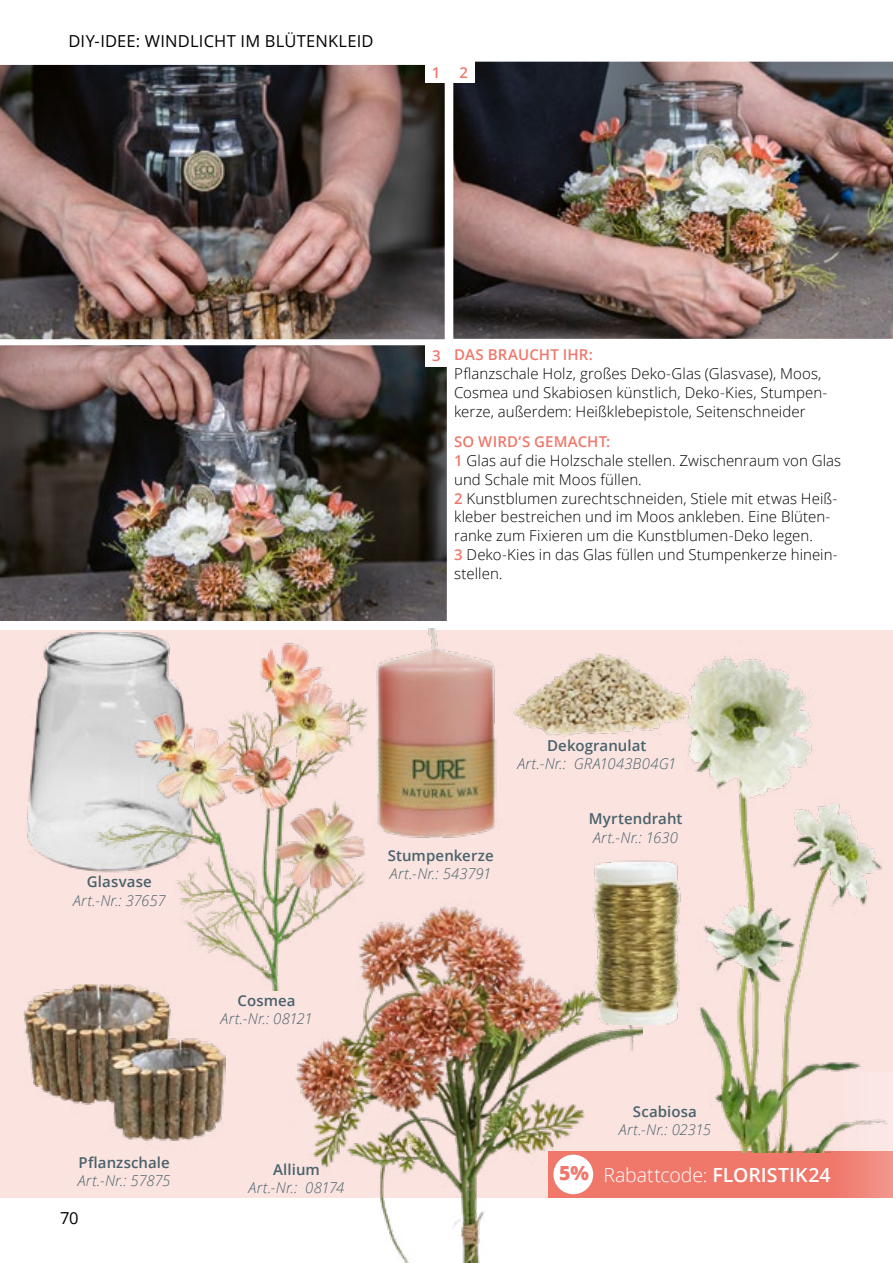
<style>
.page{position:relative;width:893px;height:1263px;background:#fff}
.page>*{position:absolute;margin:0;border:0;box-sizing:border-box;transform-origin:0 0}
.t1{font:300 19.5px "Open Sans";color:#fff}
.t2{font:16.5px "Open Sans";letter-spacing:.01em;color:#000}
.t3{font:300 15px/18.8px "Open Sans";letter-spacing:.005em;color:#000}
.t4{font:italic 300 15px "Open Sans";letter-spacing:.005em;color:#49626b}
.t5{font:600 15px "Open Sans";letter-spacing:.005em;color:#49626b}
.t6{font:italic 300 15px "Open Sans";letter-spacing:.01em;color:#48626b}
.t7{font:600 15px "Open Sans";letter-spacing:.005em;color:#ef786b}
.t8{font:italic 300 15px "Open Sans";letter-spacing:-.015em;color:#49626b}
.t9{font:600 15px "Open Sans";letter-spacing:.005em;color:#48626b}
.s1{font-weight:600;color:#ef786b}
.s2{font-weight:800;color:#ef786b}
.s3{font-weight:600}
</style>
<div class="page">
<div style="left:0;top:630px;width:893px;height:567px;background:#fbe3e0"></div>
<img style="left:0;top:64px;width:445px;height:275px">
<img style="left:0;top:339px;width:447px;height:282px">
<img style="left:453px;top:61px;width:440px;height:278px">
<div style="left:426px;top:61px;width:21px;height:22px;background:#fff"></div>
<div style="left:453px;top:61px;width:21px;height:22px;background:#fff"></div>
<div style="left:426px;top:345px;width:21px;height:21px;background:#fff"></div>
<div style="left:548px;top:1151px;width:345px;height:46px;background:#ef786b"></div>
<svg style="left:832px;top:1152px;width:61px;height:46px"></svg>
<img style="left:27px;top:633px;width:137px;height:237px">
<img style="left:82px;top:640px;width:283px;height:351px">
<img style="left:286px;top:890px;width:356px;height:373px">
<img style="left:688px;top:656px;width:205px;height:496px">
<img style="left:361px;top:628px;width:136px;height:217px">
<img style="left:23px;top:984px;width:203px;height:157px">
<img style="left:513px;top:653px;width:176px;height:89px">
<img style="left:583px;top:856px;width:108px;height:168px">
<p class="t2" style="left:68px;top:30px;width:307px">DIY-IDEE: WINDLICHT IM BLÜTENKLEID</p>
<p class="t7" style="left:432px;top:62px;width:10px">1</p>
<p class="t7" style="left:459px;top:62px;width:10px">2</p>
<p class="t7" style="left:432px;top:346px;width:10px">3</p>
<p class="t7" style="left:454px;top:345px;width:140px">DAS BRAUCHT IHR:</p>
<p class="t3" style="left:454px;top:364px;width:375px;line-height:19.2px">Pflanzschale Holz, großes Deko-Glas (Glasvase), Moos,<br>Cosmea und Skabiosen künstlich, Deko-Kies, Stumpen&shy;kerze, außerdem: Heißklebepistole, Seitenschneider</p>
<p class="t3" style="left:454px;top:432px;width:388px"><span class="s1">SO WIRD’S GEMACHT:<br>1</span> Glas auf die Holzschale stellen. Zwischenraum von Glas und Schale mit Moos füllen.<br><span class="s1">2</span> Kunstblumen zurechtschneiden, Stiele mit etwas Heiß&shy;kleber bestreichen und im Moos ankleben. Eine Blüten&shy;ranke zum Fixieren um die Kunstblumen-Deko legen.<br><span class="s1">3</span> Deko-Kies in das Glas füllen und Stumpenkerze hinein&shy;stellen.</p>
<p class="t5" style="left:87px;top:872px;width:66px">Glasvase</p>
<p class="t4" style="left:73px;top:890px;width:94px">Art.-Nr.: 37657</p>
<p class="t5" style="left:78px;top:1152px;width:93px">Pflanzschale</p>
<p class="t8" style="left:78px;top:1170px;width:94px">Art.-Nr.: 57875</p>
<p class="t2" style="left:60px;top:1206px;width:20px">70</p>
<p class="t5" style="left:388px;top:846px;width:107px">Stumpenkerze</p>
<p class="t4" style="left:390px;top:863px;width:103px">Art.-Nr.: 543791</p>
<p class="t9" style="left:547px;top:735px;width:101px">Dekogranulat</p>
<p class="t6" style="left:517px;top:753px;width:160px">Art.-Nr.: GRA1043B04G1</p>
<p class="t5" style="left:589px;top:808px;width:95px">Myrtendraht</p>
<p class="t4" style="left:593px;top:827px;width:86px">Art.-Nr.: 1630</p>
<p class="t5" style="left:238px;top:990px;width:60px">Cosmea</p>
<p class="t4" style="left:221px;top:1008px;width:94px">Art.-Nr.: 08121</p>
<p class="t5" style="left:273px;top:1159px;width:48px">Allium</p>
<p class="t4" style="left:249px;top:1177px;width:97px">Art.-Nr.: 08174</p>
<p class="t5" style="left:633px;top:1101px;width:66px">Scabiosa</p>
<p class="t4" style="left:619px;top:1119px;width:94px">Art.-Nr.: 02315</p>
<h1 class="t1" style="left:559px;top:1161px;width:273px"><span class="s2">5%</span> Rabattcode: <span class="s3">FLORISTIK24</span></h1>
</div>
